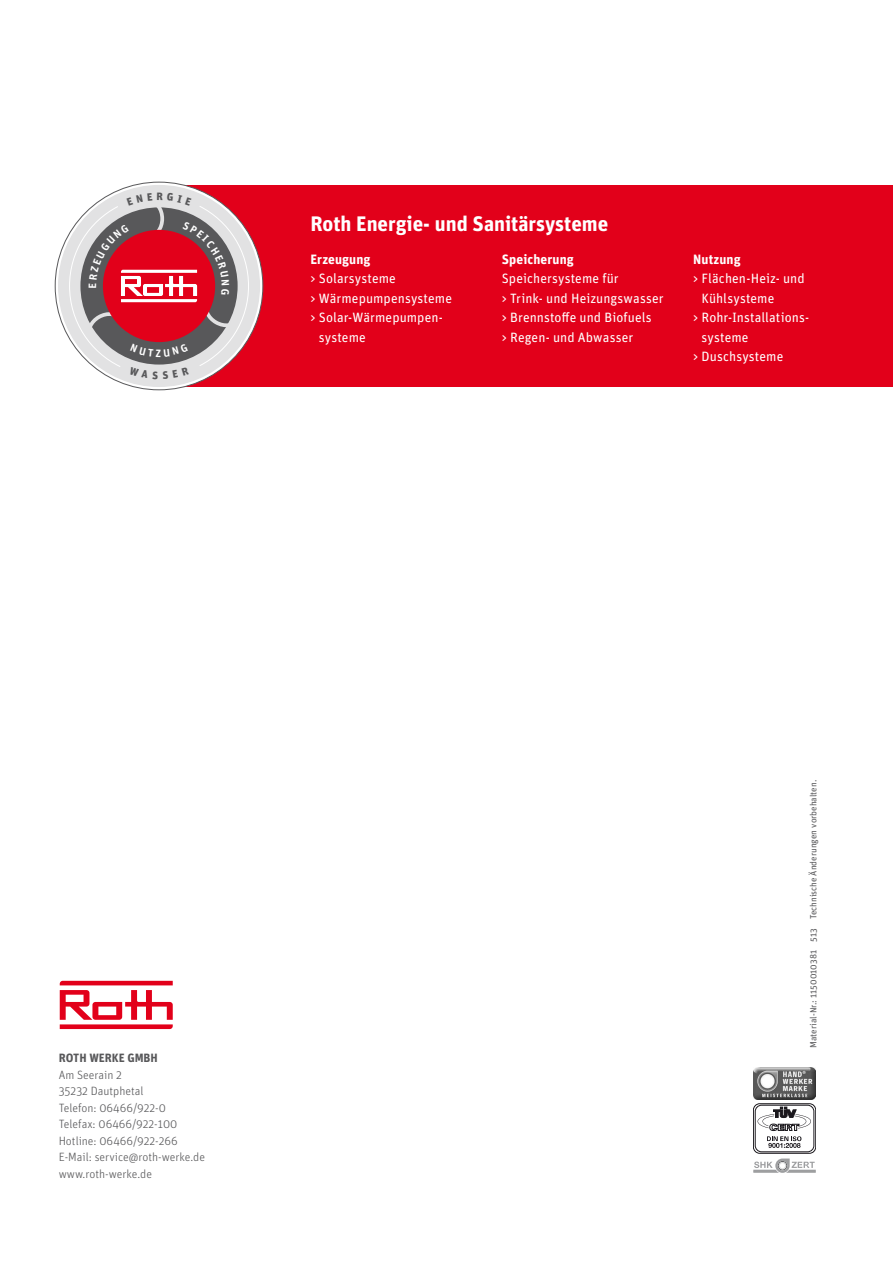
<style>
.page{position:relative;width:893px;height:1263px;background:#fff}
.page>*{position:absolute;margin:0;border:0;box-sizing:border-box;transform-origin:0 0}
.t1{font:700 21px "Unit OT";color:#fff}
.t2{font:13.5px/19.5px "Unit OT";letter-spacing:.005em;color:#fff}
.t3{font:700 13.5px "Unit OT";letter-spacing:.01em;color:#fff}
.t4{font:300 12px/16.5px "Unit OT";color:#58585a}
.t5{font:700 12px "Unit OT";color:#58585a}
.t6{font:9px "Unit OT";color:#58585a}
</style>
<div class="page">
<svg style="left:755px;top:1099px;width:59px;height:1px"></svg>
<img style="left:753px;top:1067px;width:63px;height:32px">
<svg style="left:753px;top:1103px;width:63px;height:70px"></svg>
<div style="left:166px;top:185px;width:727px;height:202px;background:#e2001a"></div>
<svg style="left:55px;top:182px;width:208px;height:208px"></svg>
<div style="left:58px;top:185px;width:202px;height:202px;background:#e2e2e3;border-radius:50%"></div>
<svg style="left:60px;top:981px;width:113px;height:48px"></svg>
<svg style="left:69px;top:193px;width:180px;height:186px"></svg>
<h1 class="t1" style="left:310px;top:210px;width:299px">Roth Energie- und Sanitärsysteme</h1>
<p class="t3" style="left:310px;top:250px;width:62px">Erzeugung</p>
<p class="t2" style="left:310px;top:269px;width:87px">&gt; Solarsysteme</p>
<p class="t2" style="left:310px;top:288px;width:143px">&gt; Wärmepumpensysteme</p>
<p class="t2" style="left:310px;top:308px;width:134px">&gt; Solar-Wärmepumpen-</p>
<p class="t2" style="left:319px;top:327px;width:48px">systeme</p>
<p class="t3" style="left:502px;top:250px;width:74px">Speicherung</p>
<p class="t2" style="left:502px;top:269px;width:163px">Speichersysteme für<br>&gt; Trink- und Heizungswasser &gt; Brennstoffe und Biofuels<br>&gt; Regen- und Abwasser</p>
<p class="t3" style="left:693px;top:250px;width:49px">Nutzung</p>
<p class="t2" style="left:693px;top:269px;width:113px">&gt; Flächen-Heiz- und</p>
<p class="t2" style="left:701px;top:288px;width:74px">Kühlsysteme</p>
<p class="t2" style="left:693px;top:307px;width:118px">&gt; Rohr-Installations-</p>
<p class="t2" style="left:701px;top:327px;width:48px">systeme</p>
<p class="t2" style="left:693px;top:346px;width:92px">&gt; Duschsysteme</p>
<p class="t5" style="left:59px;top:1050px;width:101px">ROTH WERKE GMBH</p>
<p class="t4" style="left:59px;top:1066px;width:148px">Am Seerain 2<br>35232 Dautphetal<br>Telefon: 06466/922-0<br>Telefax: 06466/922-100<br>Hotline: 06466/922-266<br>E-Mail: service@roth-werke.de www.roth-werke.de</p>
<p class="t6" style="left:808px;top:1048px;width:269px;rotate:-90deg">Material-Nr.: 1150010381 513 Technische Änderungen vorbehalten.</p>
</div>
